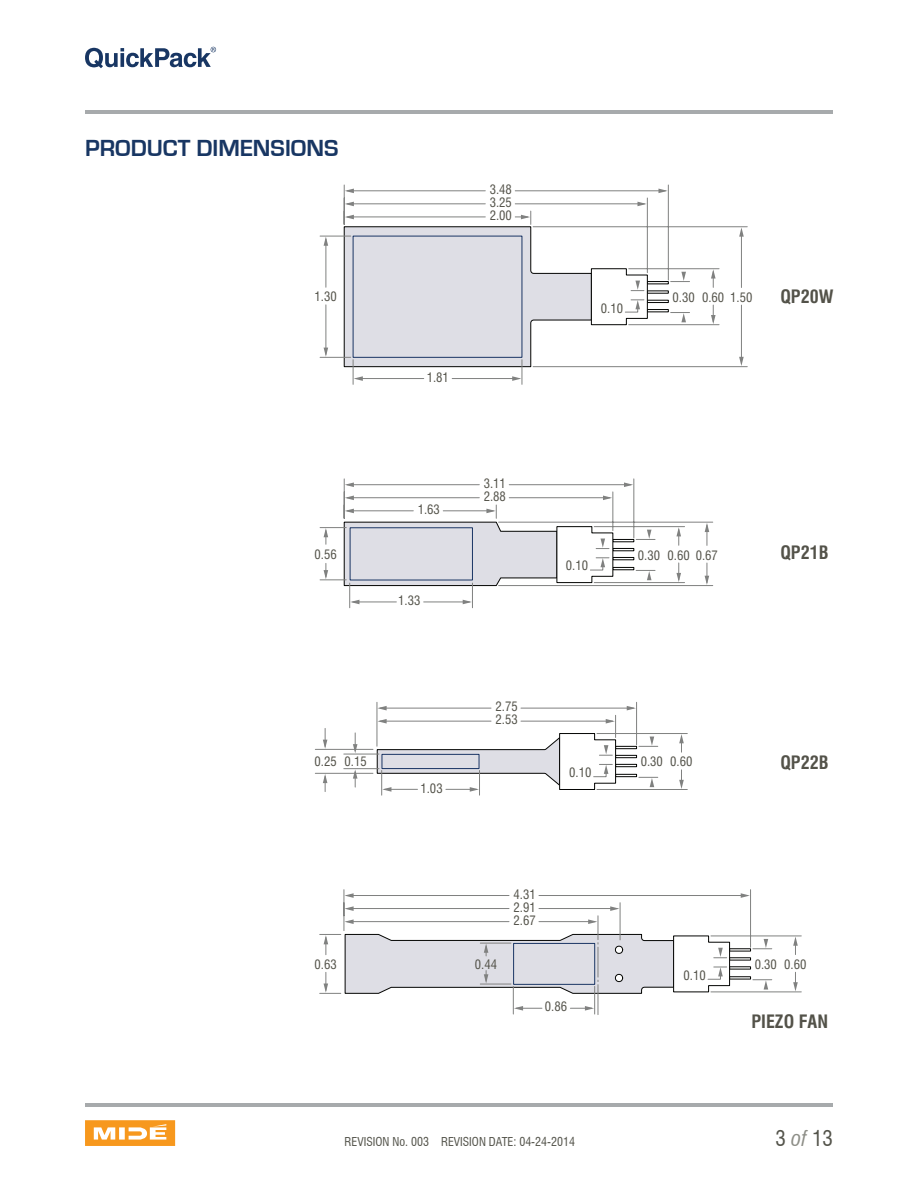
<style>
.page{position:relative;width:918px;height:1188px;background:#fff}
.page>*{position:absolute;margin:0;border:0;box-sizing:border-box;transform-origin:0 0}
.t1{font:700 24px "Eurostile";color:#183663}
.t2{font:condensed 21px "Swiss 721 BT";color:#53534a}
.t3{font:700 condensed 18px "Swiss 721 BT";color:#535249}
.t4{font:condensed 12.75px/13px "Swiss 721 BT";color:#535249;text-align:justify}
.t5{font:condensed 12px "Swiss 721 BT";color:#53534a}
.s1{font-style:italic;color:#8d8e87}
</style>
<div class="page">
<hr style="left:85px;top:1103px;width:748px;height:4px;background:#a7aaac">
<hr style="left:85px;top:111px;width:748px;height:3px;background:#a7aaac">
<svg style="left:85px;top:1120px;width:90px;height:26px"></svg>
<svg style="left:85px;top:47px;width:131px;height:21px"></svg>
<svg style="left:319px;top:889px;width:483px;height:105px"></svg>
<svg style="left:344px;top:893px;width:10px;height:5px"></svg>
<svg style="left:741px;top:893px;width:9px;height:5px"></svg>
<svg style="left:324px;top:984px;width:4px;height:9px"></svg>
<svg style="left:793px;top:982px;width:5px;height:9px"></svg>
<svg style="left:764px;top:939px;width:4px;height:9px"></svg>
<svg style="left:764px;top:980px;width:4px;height:10px"></svg>
<svg style="left:793px;top:937px;width:5px;height:9px"></svg>
<svg style="left:324px;top:935px;width:4px;height:9px"></svg>
<svg style="left:344px;top:906px;width:386px;height:109px"></svg>
<div style="left:615px;top:774px;width:22px;height:3px;background:#fff;border:1px solid #040503"></div>
<div style="left:615px;top:746px;width:22px;height:3px;background:#fff;border:1px solid #040503"></div>
<div style="left:615px;top:755px;width:22px;height:3px;background:#fff;border:1px solid #040503"></div>
<div style="left:615px;top:764px;width:22px;height:3px;background:#fff;border:1px solid #040503"></div>
<hr style="left:521px;top:708px;width:113px;height:1px;background:#808180">
<hr style="left:636px;top:702px;width:1px;height:43px;background:#808180">
<hr style="left:377px;top:702px;width:1px;height:44px;background:#808180">
<hr style="left:597px;top:733px;width:90px;height:1px;background:#808180">
<hr style="left:597px;top:789px;width:90px;height:1px;background:#808180">
<hr style="left:315px;top:773px;width:58px;height:1px;background:#808180">
<hr style="left:315px;top:749px;width:58px;height:1px;background:#808180">
<hr style="left:344px;top:754px;width:35px;height:1px;background:#808180">
<hr style="left:344px;top:768px;width:35px;height:1px;background:#808180">
<svg style="left:627px;top:706px;width:9px;height:4px"></svg>
<svg style="left:353px;top:733px;width:4px;height:20px"></svg>
<svg style="left:353px;top:769px;width:4px;height:18px"></svg>
<svg style="left:323px;top:728px;width:4px;height:21px"></svg>
<svg style="left:323px;top:774px;width:4px;height:18px"></svg>
<svg style="left:679px;top:770px;width:5px;height:19px"></svg>
<svg style="left:639px;top:737px;width:19px;height:10px"></svg>
<svg style="left:639px;top:777px;width:19px;height:10px"></svg>
<svg style="left:679px;top:734px;width:5px;height:18px"></svg>
<svg style="left:376px;top:706px;width:240px;height:89px"></svg>
<div style="left:612px;top:567px;width:22px;height:3px;background:#fff;border:1px solid #040503"></div>
<div style="left:612px;top:539px;width:22px;height:3px;background:#fff;border:1px solid #040503"></div>
<div style="left:612px;top:548px;width:22px;height:3px;background:#fff;border:1px solid #040503"></div>
<div style="left:612px;top:557px;width:22px;height:3px;background:#fff;border:1px solid #040503"></div>
<hr style="left:499px;top:522px;width:214px;height:1px;background:#808180">
<hr style="left:499px;top:585px;width:214px;height:1px;background:#808180">
<hr style="left:594px;top:582px;width:91px;height:1px;background:#808180">
<hr style="left:594px;top:526px;width:91px;height:1px;background:#808180">
<hr style="left:344px;top:479px;width:1px;height:39px;background:#808180">
<hr style="left:634px;top:479px;width:1px;height:59px;background:#808180">
<hr style="left:509px;top:484px;width:122px;height:1px;background:#808180">
<svg style="left:624px;top:482px;width:9px;height:5px"></svg>
<svg style="left:705px;top:563px;width:4px;height:22px"></svg>
<svg style="left:676px;top:563px;width:5px;height:19px"></svg>
<svg style="left:636px;top:530px;width:19px;height:10px"></svg>
<svg style="left:636px;top:570px;width:19px;height:10px"></svg>
<svg style="left:676px;top:527px;width:5px;height:18px"></svg>
<svg style="left:705px;top:523px;width:4px;height:22px"></svg>
<svg style="left:320px;top:482px;width:294px;height:126px"></svg>
<div style="left:647px;top:309px;width:22px;height:3px;background:#fff;border:1px solid #040503"></div>
<div style="left:647px;top:281px;width:22px;height:3px;background:#fff;border:1px solid #040503"></div>
<svg style="left:648px;top:290px;width:21px;height:4px"></svg>
<div style="left:647px;top:300px;width:22px;height:3px;background:#fff;border:1px solid #040503"></div>
<hr style="left:320px;top:236px;width:31px;height:1px;background:#808180">
<hr style="left:320px;top:357px;width:31px;height:1px;background:#808180">
<hr style="left:326px;top:239px;width:1px;height:48px;background:#808180">
<hr style="left:326px;top:305px;width:1px;height:49px;background:#808180">
<hr style="left:533px;top:226px;width:214px;height:1px;background:#808180">
<hr style="left:533px;top:366px;width:214px;height:1px;background:#808180">
<hr style="left:741px;top:230px;width:1px;height:58px;background:#808180">
<hr style="left:741px;top:305px;width:1px;height:59px;background:#808180">
<hr style="left:629px;top:324px;width:90px;height:1px;background:#808180">
<hr style="left:629px;top:268px;width:90px;height:1px;background:#808180">
<hr style="left:344px;top:185px;width:1px;height:39px;background:#808180">
<hr style="left:668px;top:185px;width:1px;height:95px;background:#808180">
<hr style="left:515px;top:190px;width:150px;height:1px;background:#808180">
<svg style="left:658px;top:189px;width:10px;height:4px"></svg>
<svg style="left:324px;top:348px;width:4px;height:9px"></svg>
<svg style="left:324px;top:237px;width:4px;height:9px"></svg>
<svg style="left:739px;top:357px;width:5px;height:9px"></svg>
<svg style="left:711px;top:305px;width:5px;height:19px"></svg>
<svg style="left:671px;top:272px;width:19px;height:10px"></svg>
<svg style="left:671px;top:312px;width:19px;height:10px"></svg>
<svg style="left:711px;top:269px;width:5px;height:18px"></svg>
<svg style="left:739px;top:227px;width:5px;height:10px"></svg>
<svg style="left:343px;top:189px;width:305px;height:195px"></svg>
<h1 class="t1" style="left:85px;top:135px;width:255px">PRODUCT DIMENSIONS</h1>
<p class="t4" style="left:490px;top:183px;width:24px">3.48<br>3.25<br>2.00</p>
<p class="t4" style="left:315px;top:290px;width:24px">1.30</p>
<p class="t4" style="left:601px;top:301px;width:24px">0.10</p>
<p class="t4" style="left:672px;top:290px;width:81px">0.30 0.60 1.50</p>
<h3 class="t3" style="left:780px;top:285px;width:55px">QP20W</h3>
<p class="t4" style="left:427px;top:371px;width:24px">1.81</p>
<p class="t4" style="left:484px;top:477px;width:24px">3.11<br>2.88</p>
<p class="t4" style="left:418px;top:503px;width:24px">1.63</p>
<p class="t4" style="left:315px;top:548px;width:24px">0.56</p>
<p class="t4" style="left:566px;top:559px;width:24px">0.10</p>
<p class="t4" style="left:638px;top:548px;width:81px">0.30 0.60 0.67</p>
<h3 class="t3" style="left:780px;top:542px;width:50px">QP21B</h3>
<p class="t4" style="left:398px;top:594px;width:24px">1.33</p>
<p class="t4" style="left:495px;top:700px;width:24px">2.75</p>
<p class="t4" style="left:495px;top:713px;width:24px">2.53</p>
<p class="t4" style="left:315px;top:755px;width:54px">0.25 0.15</p>
<p class="t4" style="left:569px;top:766px;width:24px">0.10</p>
<p class="t4" style="left:641px;top:755px;width:53px">0.30 0.60</p>
<h3 class="t3" style="left:780px;top:752px;width:50px">QP22B</h3>
<p class="t4" style="left:420px;top:781px;width:24px">1.03</p>
<p class="t4" style="left:513px;top:888px;width:24px">4.31<br>2.91<br>2.67</p>
<p class="t4" style="left:315px;top:958px;width:24px">0.63</p>
<p class="t4" style="left:475px;top:958px;width:24px">0.44</p>
<p class="t4" style="left:755px;top:958px;width:53px">0.30 0.60</p>
<p class="t4" style="left:684px;top:969px;width:24px">0.10</p>
<p class="t4" style="left:545px;top:1000px;width:24px">0.86</p>
<h3 class="t3" style="left:751px;top:1011px;width:78px">PIEZO FAN</h3>
<p class="t5" style="left:345px;top:1134px;width:232px">REVISION No. 003 REVISION DATE: 04-24-2014</p>
<h2 class="t2" style="left:776px;top:1126px;width:59px">3 <span class="s1">of</span> 13</h2>
</div>
